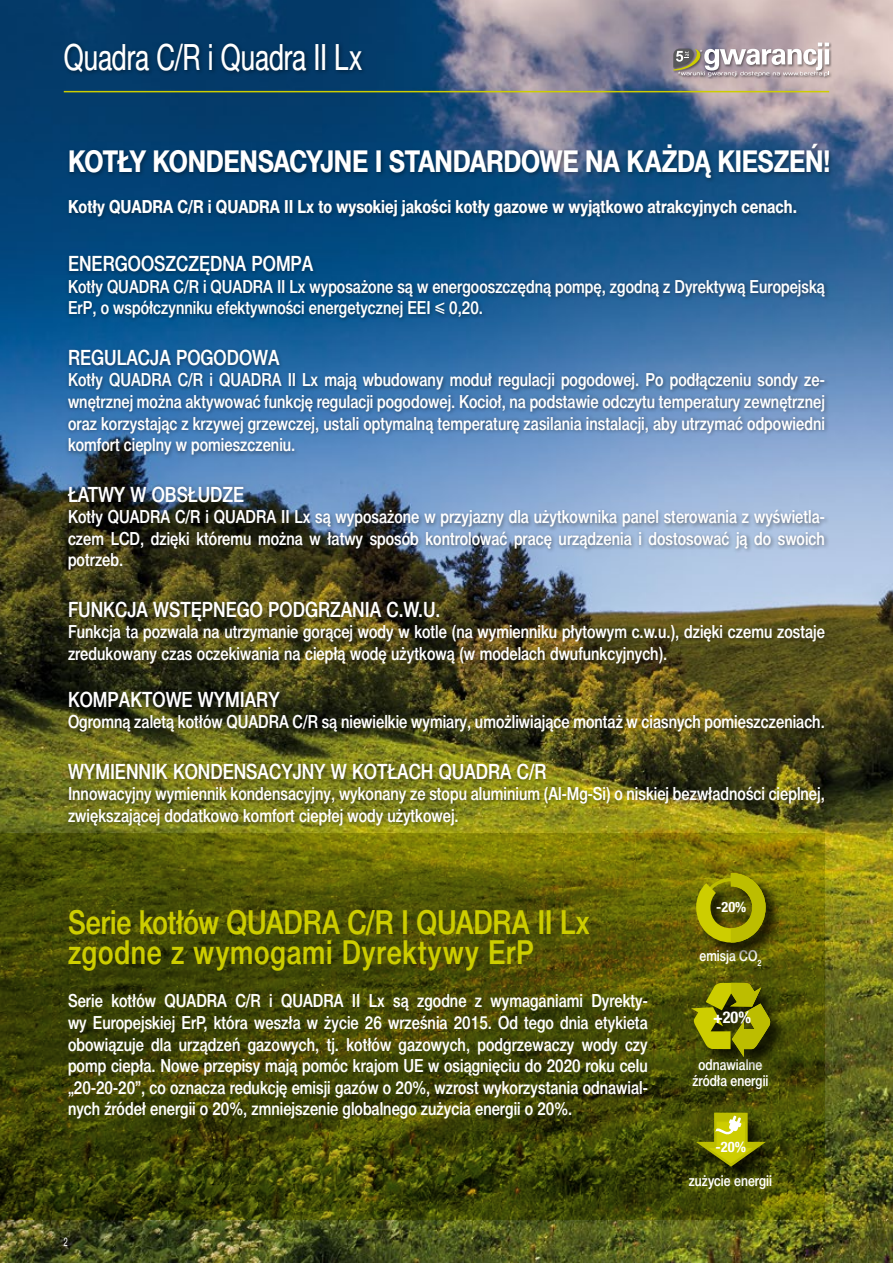
<style>
.page{position:relative;width:893px;height:1263px;background:#fff}
.page>*{position:absolute;margin:0;border:0;box-sizing:border-box;transform-origin:0 0}
.t1{font:36px "Switzer Cnd EFN";letter-spacing:-.005em;color:#fff;scale:.9 1}
.t2{font:33px/30px "Switzer Cnd EFN Medium";letter-spacing:.015em;color:#cdcd00}
.t3{font:700 30px "Switzer Cnd EFN";letter-spacing:-.015em;color:#fff}
.t4{font:21px "Switzer Cnd EFN Medium";color:#fff}
.t5{font:18px/21.6px "Switzer Cnd EFN Medium";color:#fff}
.t6{font:700 18px "Switzer Cnd EFN";color:#fff}
.t7{font:700 condensed 16.2px "Helvetica Neue LT Std";color:#fff}
.t8{font:15px/16.5px "Switzer Cnd EFN Medium";color:#fff;text-align:center}
.t9{font:700 condensed 14.4px "Helvetica Neue LT Std";color:#fff}
.t10{font:700 condensed 14.25px "Helvetica Neue LT Std";color:#fff}
.t11{font:12px "Switzer Cnd EFN";color:#fff;scale:.75 1}
.s1{font-family:"Switzer EFN Medium"}
</style>
<div class="page">
<img style="left:0;top:0;width:893px;height:1263px">
<svg style="left:0;top:833px;width:825px;height:387px;background:#494d06"></svg>
<hr style="left:64px;top:91px;width:765px;height:1px;background:#cdcd00">
<div style="left:62px;top:41px;width:305px;height:37px;background:#000;opacity:.4"></div>
<div style="left:673px;top:41px;width:159px;height:38px;background:#000;opacity:.45"></div>
<svg style="left:673px;top:43px;width:156px;height:34px"></svg>
<div style="left:64px;top:254px;width:766px;height:577px;background:#000;opacity:.4"></div>
<div style="left:66px;top:141px;width:768px;height:81px;background:#000;opacity:.4"></div>
<div style="left:692px;top:983px;width:97px;height:91px;background:#000;opacity:.75"></div>
<svg style="left:691px;top:983px;width:80px;height:74px;background:#7a7c02"></svg>
<div style="left:697px;top:1113px;width:86px;height:72px;background:#000;opacity:.75"></div>
<svg style="left:696px;top:1113px;width:70px;height:54px;background:#7d800d"></svg>
<div style="left:696px;top:873px;width:88px;height:87px;background:#000;opacity:.75"></div>
<svg style="left:696px;top:873px;width:70px;height:69px;background:#8a8902"></svg>
<h1 class="t1" style="left:64px;top:36px;width:333px">Quadra C/R i Quadra II Lx</h1>
<h3 class="t3" style="left:68px;top:144px;width:764px">KOTŁY KONDENSACYJNE I STANDARDOWE NA KAŻDĄ KIESZEŃ!</h3>
<p class="t6" style="left:68px;top:196px;width:731px">Kotły QUADRA C/R i QUADRA II Lx to wysokiej jakości kotły gazowe w wyjątkowo atrakcyjnych cenach.</p>
<p class="t4" style="left:68px;top:251px;width:247px">ENERGOOSZCZĘDNA POMPA</p>
<p class="t5" style="left:68px;top:275px;width:758px">Kotły QUADRA C/R i QUADRA II Lx wyposażone są w energooszczędną pompę, zgodną z Dyrektywą Europejską<br>ErP, o współczynniku efektywności energetycznej EEI <span class="s1">≤</span> 0,20.</p>
<p class="t4" style="left:68px;top:345px;width:213px">REGULACJA POGODOWA</p>
<p class="t5" style="left:68px;top:369px;width:758px;text-align:justify">Kotły QUADRA C/R i QUADRA II Lx mają wbudowany moduł regulacji pogodowej. Po podłączeniu sondy ze&shy;wnętrznej można aktywować funkcję regulacji pogodowej. Kocioł, na podstawie odczytu temperatury zewnętrznej oraz korzystając z krzywej grzewczej, ustali optymalną temperaturę zasilania instalacji, aby utrzymać odpowiedni komfort cieplny w pomieszczeniu.</p>
<p class="t4" style="left:68px;top:482px;width:178px">ŁATWY W OBSŁUDZE</p>
<p class="t5" style="left:68px;top:506px;width:758px;text-align:justify">Kotły QUADRA C/R i QUADRA II Lx są wyposażone w przyjazny dla użytkownika panel sterowania z wyświetla&shy;czem LCD, dzięki któremu można w łatwy sposób kontrolować pracę urządzenia i dostosować ją do swoich potrzeb.</p>
<p class="t4" style="left:68px;top:597px;width:374px">FUNKCJA WSTĘPNEGO PODGRZANIA C.W.U.</p>
<p class="t5" style="left:68px;top:621px;width:758px">Funkcja ta pozwala na utrzymanie gorącej wody w kotle (na wymienniku płytowym c.w.u.), dzięki czemu zostaje zredukowany czas oczekiwania na ciepłą wodę użytkową (w modelach dwufunkcyjnych).</p>
<p class="t4" style="left:68px;top:687px;width:213px">KOMPAKTOWE WYMIARY</p>
<p class="t5" style="left:68px;top:711px;width:758px">Ogromną zaletą kotłów QUADRA C/R są niewielkie wymiary, umożliwiające montaż w ciasnych pomieszczeniach.</p>
<p class="t4" style="left:68px;top:759px;width:480px">WYMIENNIK KONDENSACYJNY W KOTŁACH QUADRA C/R</p>
<p class="t5" style="left:68px;top:783px;width:758px">Innowacyjny wymiennik kondensacyjny, wykonany ze stopu aluminium (Al-Mg-Si) o niskiej bezwładności cieplnej, zwiększającej dodatkowo komfort ciepłej wody użytkowej.</p>
<h2 class="t2" style="left:68px;top:907px;width:523px">Serie kotłów QUADRA C/R I QUADRA II Lx zgodne z wymogami Dyrektywy ErP</h2>
<p class="t5" style="left:68px;top:990px;width:581px;text-align:justify">Serie kotłów QUADRA C/R i QUADRA II Lx są zgodne z wymaganiami Dyrekty&shy;wy Europejskiej ErP, która weszła w życie 26 września 2015. Od tego dnia etykieta obowiązuje dla urządzeń gazowych, tj. kotłów gazowych, podgrzewaczy wody czy pomp ciepła. Nowe przepisy mają pomóc krajom UE w osiągnięciu do 2020 roku celu „20-20-20”, co oznacza redukcję emisji gazów o 20%, wzrost wykorzystania odnawial&shy;nych źródeł energii o 20%, zmniejszenie globalnego zużycia energii o 20%.</p>
<p class="t11" style="left:64px;top:1235px;width:7px">2</p>
<p class="t10" style="left:716px;top:898px;width:32px">-20%</p>
<p class="t8" style="left:699px;top:947px;width:64px">emisja CO<sub>2</sub></p>
<p class="t7" style="left:713px;top:1007px;width:39px">+20%</p>
<p class="t8" style="left:692px;top:1056px;width:78px">odnawialne źródła energii</p>
<p class="t9" style="left:716px;top:1138px;width:32px">-20%</p>
<p class="t8" style="left:689px;top:1172px;width:85px">zużycie energii</p>
</div>
